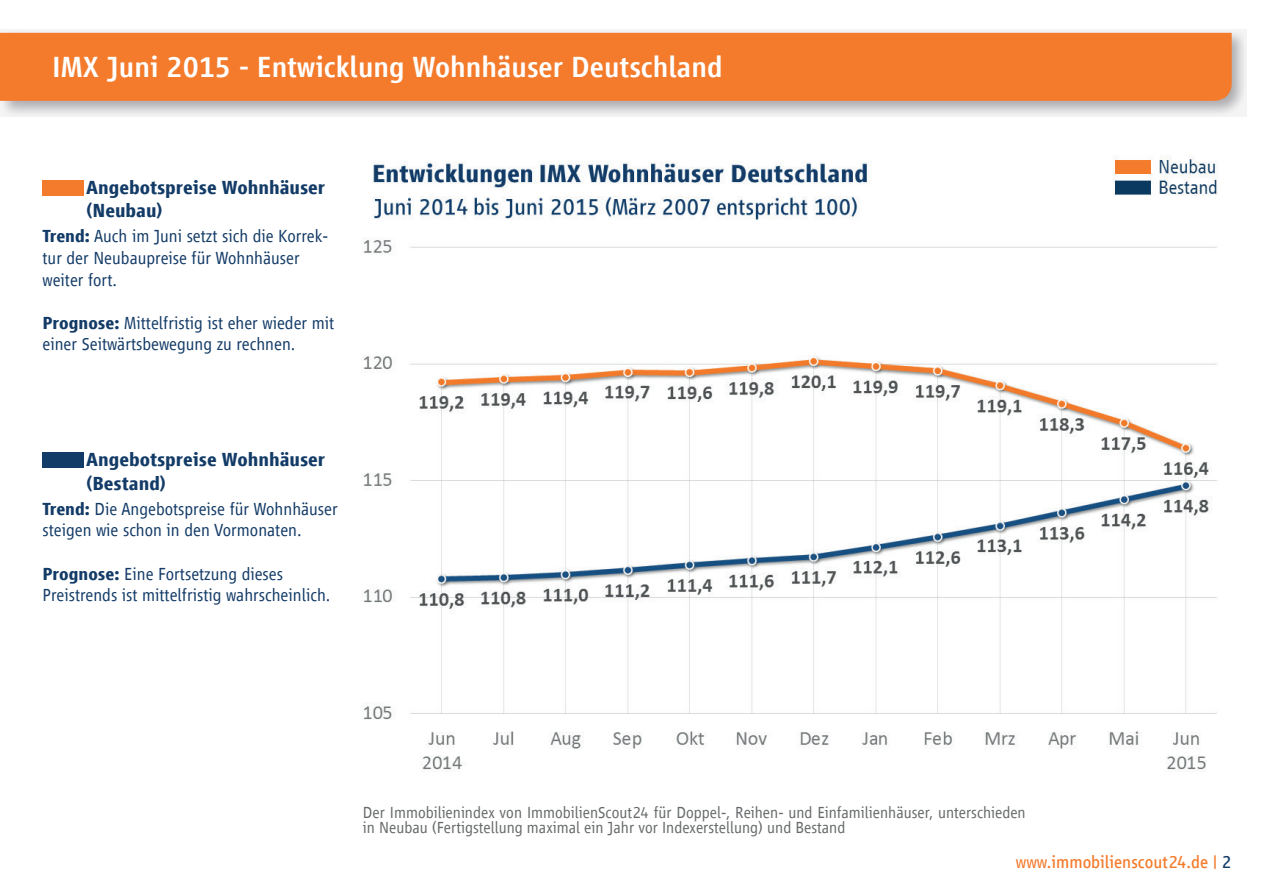
<style>
.page{position:relative;width:1263px;height:893px;background:#fff}
.page>*{position:absolute;margin:0;border:0;box-sizing:border-box;transform-origin:0 0}
.t1{font:500 30px "Scout Vialog";color:#fff}
.t2{font:700 19.5px/23.4px "Scout Vialog";color:#133b67}
.t3{font:300 18px/21.6px "Scout Vialog";color:#133b67}
.t4{font:18px "Scout Vialog";color:#f47b2c}
.t5{font:300 16.5px/15px "Scout Vialog";color:#66696a}
.s1{font-weight:700}
.s2{color:#133b67}
</style>
<div class="page">
<svg style="left:0;top:30px;width:1246px;height:87px"></svg>
<div style="left:0;top:33px;width:1232px;height:68px;background:#f47b2c"></div>
<img style="left:363px;top:156px;width:855px;height:616px">
<div style="left:43px;top:180px;width:41px;height:16px;background:#f47b2c"></div>
<div style="left:43px;top:452px;width:41px;height:16px;background:#133b67"></div>
<h1 class="t1" style="left:52px;top:50px;width:672px">IMX Juni 2015 - Entwicklung Wohnhäuser Deutschland</h1>
<p class="t2" style="left:86px;top:176px;width:241px">Angebotspreise Wohnhäuser (Neubau)</p>
<p class="t3" style="left:43px;top:226px;width:287px"><span class="s1">Trend:</span> Auch im Juni setzt sich die Korrek&shy;tur der Neubaupreise für Wohnhäuser weiter fort.</p>
<p class="t3" style="left:43px;top:312px;width:293px"><span class="s1">Prognose:</span> Mittelfristig ist eher wieder mit einer Seitwärtsbewegung zu rechnen.</p>
<p class="t2" style="left:86px;top:448px;width:241px">Angebotspreise Wohnhäuser (Bestand)</p>
<p class="t3" style="left:43px;top:498px;width:297px"><span class="s1">Trend:</span> Die Angebotspreise für Wohnhäuser steigen wie schon in den Vormonaten.</p>
<p class="t3" style="left:43px;top:563px;width:289px"><span class="s1">Prognose:</span> Eine Fortsetzung dieses<br>Preistrends ist mittelfristig wahrscheinlich.</p>
<p class="t5" style="left:363px;top:805px;width:664px">Der Immobilienindex von ImmobilienScout24 für Doppel-, Reihen- und Einfamilienhäuser, unterschieden in Neubau (Fertigstellung maximal ein Jahr vor Indexerstellung) und Bestand</p>
<p class="t4" style="left:1016px;top:852px;width:217px">www.immobilienscout24.de | <span class="s2">2</span></p>
</div>
